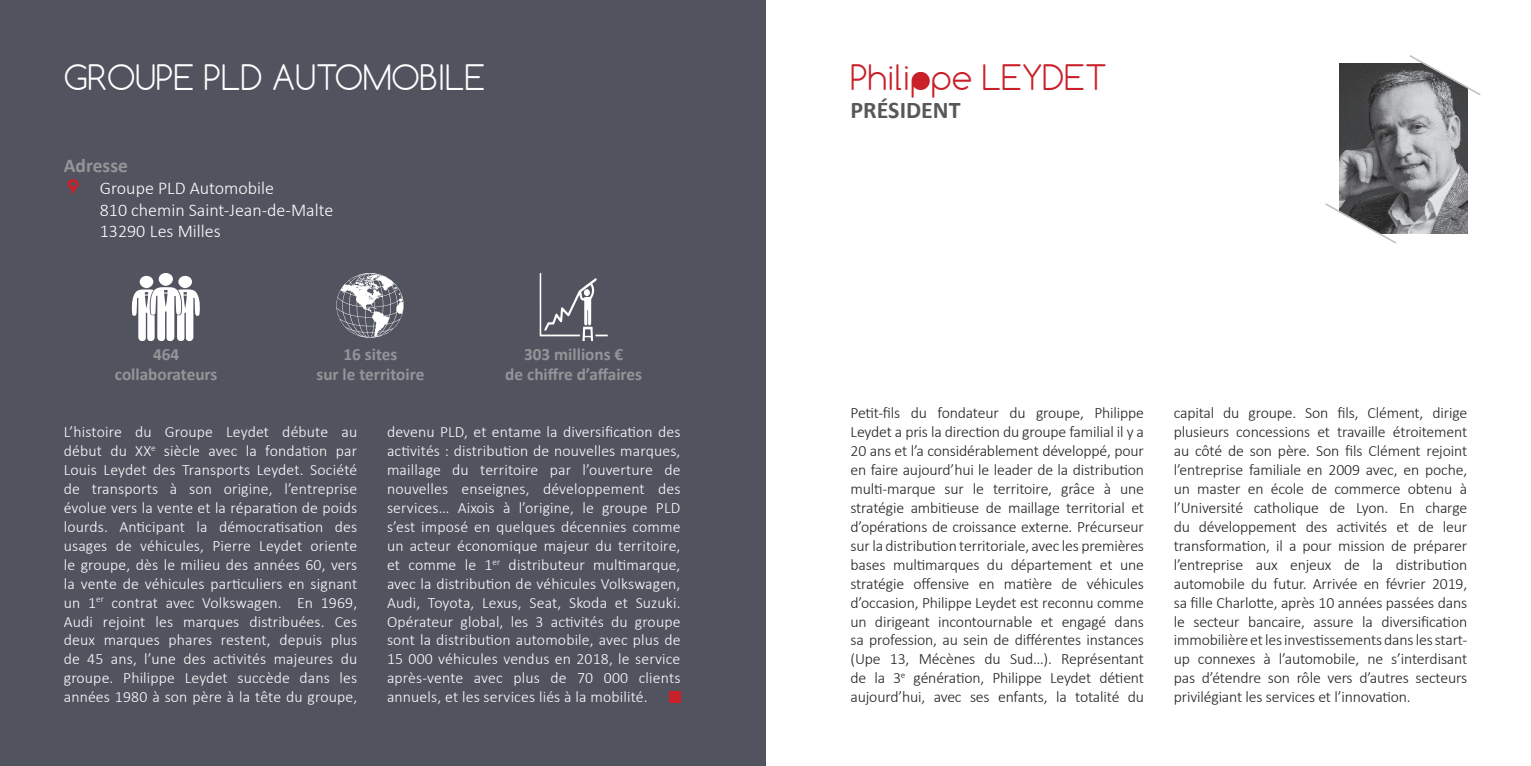
<style>
.page{position:relative;width:1531px;height:766px;background:#fff}
.page>*{position:absolute;margin:0;border:0;box-sizing:border-box;transform-origin:0 0}
.Nom_entreprises{font:300 33px "Comfortaa";color:#fff}
.Noms_membres{font:300 33px "Comfortaa";color:#c92029}
.t1{font:700 24px "Calibri";color:#57585a}
.t2{font:700 19.5px "Calibri";color:#939598}
.t3{font:300 18px/21.6px "Calibri";color:#fff}
.t4{font:700 17.25px "Calibri";color:#939598}
.t5{font:300 15.75px/18.9px "Calibri";letter-spacing:-.01em;color:#231f20;text-align:justify}
.t6{font:300 15.75px/18.9px "Calibri";letter-spacing:.01em;color:#fff;text-align:justify}
</style>
<div class="page">
<div style="left:0;top:0;width:765px;height:765px;background:#51535f"></div>
<svg style="left:68px;top:179px;width:11px;height:16px"></svg>
<div style="left:669px;top:690px;width:11px;height:12px;background:#c92029"></div>
<img style="left:1339px;top:64px;width:128px;height:170px">
<svg style="left:1408px;top:55px;width:73px;height:42px"></svg>
<svg style="left:1325px;top:202px;width:73px;height:42px"></svg>
<div style="left:912px;top:72px;width:17px;height:17px;background:#c92029;border-radius:50%"></div>
<div style="left:159px;top:273px;width:14px;height:13px;background:#fff;border-radius:50%"></div>
<div style="left:178px;top:276px;width:14px;height:12px;background:#fff;border-radius:50%"></div>
<div style="left:140px;top:276px;width:13px;height:12px;background:#fff;border-radius:50%"></div>
<svg style="left:132px;top:287px;width:68px;height:54px"></svg>
<svg style="left:540px;top:273px;width:68px;height:68px"></svg>
<div style="left:584px;top:289px;width:6px;height:7px;background:#fff;border-radius:50%"></div>
<svg style="left:336px;top:273px;width:68px;height:65px"></svg>
<p class="Nom_entreprises" style="left:64px;top:56px;width:423px">GROUPE PLD AUTOMOBILE</p>
<p class="t2" style="left:64px;top:152px;width:66px">Adresse</p>
<p class="t3" style="left:100px;top:177px;width:235px">Groupe PLD Automobile<br>810 chemin Saint-Jean-de-Malte<br>13290 Les Milles</p>
<p class="t4" style="left:153px;top:342px;width:28px">464</p>
<p class="t4" style="left:115px;top:362px;width:104px">collaborateurs</p>
<p class="t4" style="left:343px;top:342px;width:55px">16 sites</p>
<p class="t4" style="left:316px;top:362px;width:109px">sur le territoire</p>
<p class="t4" style="left:524px;top:342px;width:101px">303 millions €</p>
<p class="t4" style="left:505px;top:362px;width:138px">de chiffre d’affaires</p>
<p class="t6" style="left:64px;top:422px;width:295px">L’histoire du Groupe Leydet débute au début du XX<sup>e</sup> siècle avec la fondation par Louis Leydet des Transports Leydet. Société de transports à son origine, l’entreprise évolue vers la vente et la réparation de poids lourds. Anticipant la démocratisation des usages de véhicules, Pierre Leydet oriente le groupe, dès le milieu des années 60, vers la vente de véhicules particuliers en signant un 1<sup>er</sup> contrat avec Volkswagen. En 1969, Audi rejoint les marques distribuées. Ces deux marques phares restent, depuis plus de 45 ans, l’une des activités majeures du groupe. Philippe Leydet succède dans les années 1980 à son père à la tête du groupe,</p>
<p class="t6" style="left:387px;top:422px;width:295px">devenu PLD, et entame la diversification des activités : distribution de nouvelles marques, maillage du territoire par l’ouverture de nouvelles enseignes, développement des services… Aixois à l’origine, le groupe PLD s’est imposé en quelques décennies comme un acteur économique majeur du territoire, et comme le 1<sup>er</sup> distributeur multimarque, avec la distribution de véhicules Volkswagen, Audi, Toyota, Lexus, Seat, Skoda et Suzuki.<br>Opérateur global, les 3 activités du groupe sont la distribution automobile, avec plus de 15 000 véhicules vendus en 2018, le service après-vente avec plus de 70 000 clients annuels, et les services liés à la mobilité.</p>
<p class="Noms_membres" style="left:850px;top:56px;width:258px">Philippe LEYDET</p>
<p class="t1" style="left:850px;top:93px;width:112px">PRÉSIDENT</p>
<p class="t5" style="left:850px;top:403px;width:295px">Petit-fils du fondateur du groupe, Philippe Leydet a pris la direction du groupe familial il y a 20 ans et l’a considérablement développé, pour en faire aujourd’hui le leader de la distribution multi-marque sur le territoire, grâce à une stratégie ambitieuse de maillage territorial et d’opérations de croissance externe. Précurseur sur la distribution territoriale, avec les premières bases multimarques du département et une stratégie offensive en matière de véhicules d’occasion, Philippe Leydet est reconnu comme un dirigeant incontournable et engagé dans sa profession, au sein de différentes instances (Upe 13, Mécènes du Sud…). Représentant de la 3<sup>e</sup> génération, Philippe Leydet détient aujourd’hui, avec ses enfants, la totalité du</p>
<p class="t5" style="left:1174px;top:403px;width:295px">capital du groupe. Son fils, Clément, dirige plusieurs concessions et travaille étroitement au côté de son père. Son fils Clément rejoint l’entreprise familiale en 2009 avec, en poche, un master en école de commerce obtenu à l’Université catholique de Lyon. En charge du développement des activités et de leur transformation, il a pour mission de préparer l’entreprise aux enjeux de la distribution automobile du futur. Arrivée en février 2019, sa fille Charlotte, après 10 années passées dans le secteur bancaire, assure la diversification immobilière et les investissements dans les start&shy;up connexes à l’automobile, ne s’interdisant pas d’étendre son rôle vers d’autres secteurs privilégiant les services et l’innovation.</p>
</div>
